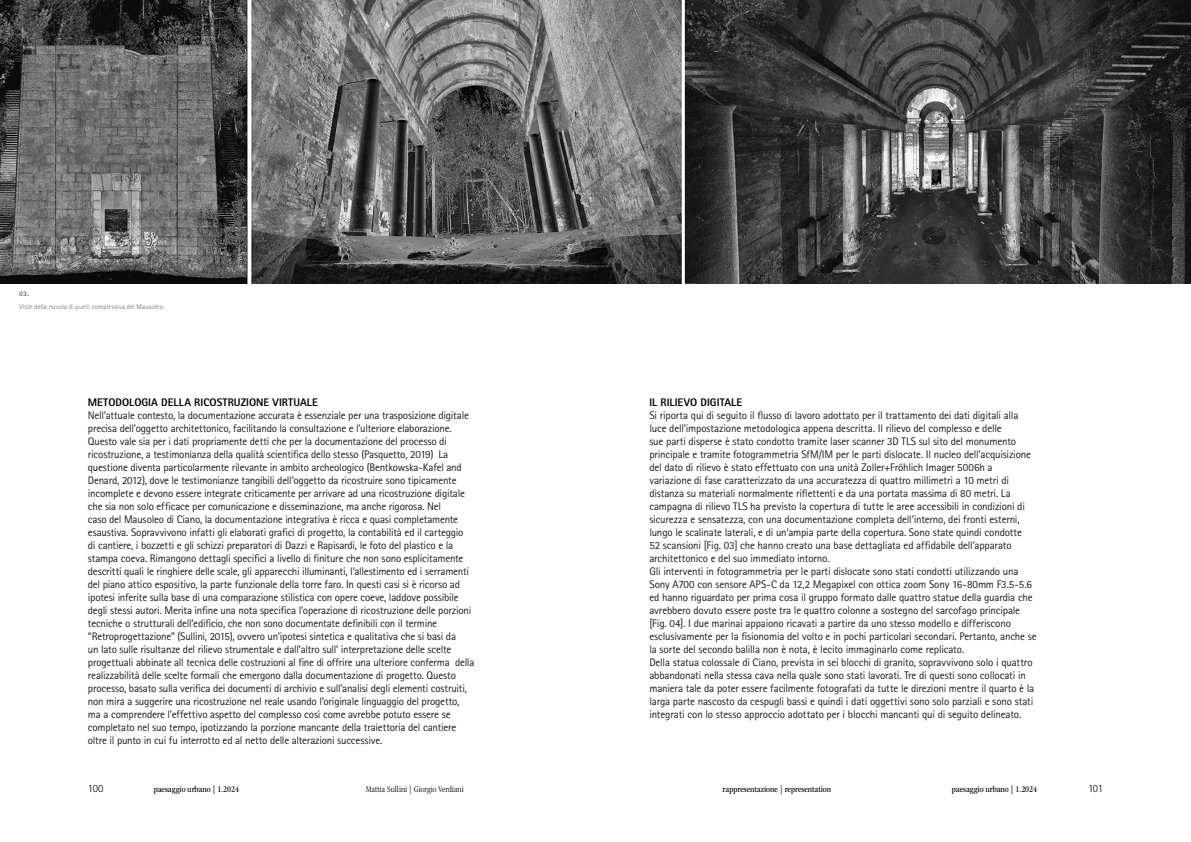
<style>
.page{position:relative;width:1191px;height:842px;background:#fff}
.page>*{position:absolute;margin:0;border:0;box-sizing:border-box;transform-origin:0 0}
.t1{font:11px/13px "Rotis Sans Serif Std";letter-spacing:-.02em;color:#1b1b1a}
.t2{font:800 11px "Rotis Sans Serif Std";letter-spacing:.005em;color:#000}
.t3{font:300 11px "Rotis Sans Serif Std";color:#000}
.t4{font:condensed 9px "ITC Garamond Std";color:#000}
.t5{font:300 condensed 9px "ITC Garamond Std";color:#000}
.t6{font:300 7px "Rotis Sans Serif Std";letter-spacing:.015em;color:#646363}
.t7{font:800 7px "Rotis Sans Serif Std";color:#646363}
</style>
<div class="page">
<img style="left:0;top:0;width:1191px;height:283px">
<p class="t7" style="left:19px;top:289px;width:11px">03.</p>
<p class="t6" style="left:19px;top:303px;width:147px">Viste della nuvola di punti complessiva del Mausoleo.</p>
<p class="t2" style="left:88px;top:395px;width:231px">METODOLOGIA DELLA RICOSTRUZIONE VIRTUALE</p>
<p class="t1" style="left:88px;top:409px;width:388px">Nell'attuale contesto, la documentazione accurata è essenziale per una trasposizione digitale precisa dell'oggetto architettonico, facilitando la consultazione e l'ulteriore elaborazione.<br>Questo vale sia per i dati propriamente detti che per la documentazione del processo di ricostruzione, a testimonianza della qualità scientifica dello stesso (Pasquetto, 2019) La questione diventa particolarmente rilevante in ambito archeologico (Bentkowska-Kafel and Denard, 2012), dove le testimonianze tangibili dell’oggetto da ricostruire sono tipicamente incomplete e devono essere integrate criticamente per arrivare ad una ricostruzione digitale che sia non solo efficace per comunicazione e disseminazione, ma anche rigorosa. Nel<br>caso del Mausoleo di Ciano, la documentazione integrativa è ricca e quasi completamente esaustiva. Sopravvivono infatti gli elaborati grafici di progetto, la contabilità ed il carteggio<br>di cantiere, i bozzetti e gli schizzi preparatori di Dazzi e Rapisardi, le foto del plastico e la stampa coeva. Rimangono dettagli specifici a livello di finiture che non sono esplicitamente descritti quali le ringhiere delle scale, gli apparecchi illuminanti, l’allestimento ed i serramenti del piano attico espositivo, la parte funzionale della torre faro. In questi casi si è ricorso ad ipotesi inferite sulla base di una comparazione stilistica con opere coeve, laddove possibile degli stessi autori. Merita infine una nota specifica l’operazione di ricostruzione delle porzioni tecniche o strutturali dell’edificio, che non sono documentate definibili con il termine “Retroprogettazione” (Sullini, 2015), ovvero un’ipotesi sintetica e qualitativa che si basi da<br>un lato sulle risultanze del rilievo strumentale e dall’altro sull’ interpretazione delle scelte progettuali abbinate all tecnica delle costruzioni al fine di offrire una ulteriore conferma della realizzabilità delle scelte formali che emergono dalla documentazione di progetto. Questo processo, basato sulla verifica dei documenti di archivio e sull'analisi degli elementi costruiti, non mira a suggerire una ricostruzione nel reale usando l’originale linguaggio del progetto, ma a comprendere l’effettivo aspetto del complesso così come avrebbe potuto essere se completato nel suo tempo, ipotizzando la porzione mancante della traiettoria del cantiere oltre il punto in cui fu interrotto ed al netto delle alterazioni successive.</p>
<p class="t2" style="left:649px;top:395px;width:94px">IL RILIEVO DIGITALE</p>
<p class="t1" style="left:649px;top:409px;width:389px">Si riporta qui di seguito il flusso di lavoro adottato per il trattamento dei dati digitali alla luce dell’impostazione metodologica appena descritta. Il rilievo del complesso e delle<br>sue parti disperse è stato condotto tramite laser scanner 3D TLS sul sito del monumento principale e tramite fotogrammetria SfM/IM per le parti dislocate. Il nucleo dell’acquisizione del dato di rilievo è stato effettuato con una unità Zoller+Fröhlich Imager 5006h a variazione di fase caratterizzato da una accuratezza di quattro millimetri a 10 metri di distanza su materiali normalmente riflettenti e da una portata massima di 80 metri. La campagna di rilievo TLS ha previsto la copertura di tutte le aree accessibili in condizioni di sicurezza e sensatezza, con una documentazione completa dell’interno, dei fronti esterni, lungo le scalinate laterali, e di un’ampia parte della copertura. Sono state quindi condotte<br>52 scansioni [Fig. 03] che hanno creato una base dettagliata ed affidabile dell’apparato architettonico e del suo immediato intorno.<br>Gli interventi in fotogrammetria per le parti dislocate sono stati condotti utilizzando una Sony A700 con sensore APS-C da 12,2 Megapixel con ottica zoom Sony 16-80mm F3.5-5.6 ed hanno riguardato per prima cosa il gruppo formato dalle quattro statue della guardia che avrebbero dovuto essere poste tra le quattro colonne a sostegno del sarcofago principale [Fig. 04]. I due marinai appaiono ricavati a partire da uno stesso modello e differiscono esclusivamente per la fisionomia del volto e in pochi particolari secondari. Pertanto, anche se la sorte del secondo balilla non è nota, è lecito immaginarlo come replicato.<br>Della statua colossale di Ciano, prevista in sei blocchi di granito, sopravvivono solo i quattro abbandonati nella stessa cava nella quale sono stati lavorati. Tre di questi sono collocati in maniera tale da poter essere facilmente fotografati da tutte le direzioni mentre il quarto è la larga parte nascosto da cespugli bassi e quindi i dati oggettivi sono solo parziali e sono stati integrati con lo stesso approccio adottato per i blocchi mancanti qui di seguito delineato.</p>
<p class="t3" style="left:88px;top:782px;width:17px">100</p>
<p class="t4" style="left:154px;top:784px;width:87px">paesaggio urbano | 1.2024</p>
<p class="t4" style="left:722px;top:784px;width:110px">rappresentazione | representation</p>
<p class="t4" style="left:951px;top:784px;width:87px">paesaggio urbano | 1.2024</p>
<p class="t3" style="left:1088px;top:782px;width:17px">101</p>
<p class="t5" style="left:366px;top:784px;width:99px">Mattia Sullini | Giorgio Verdiani</p>
</div>
